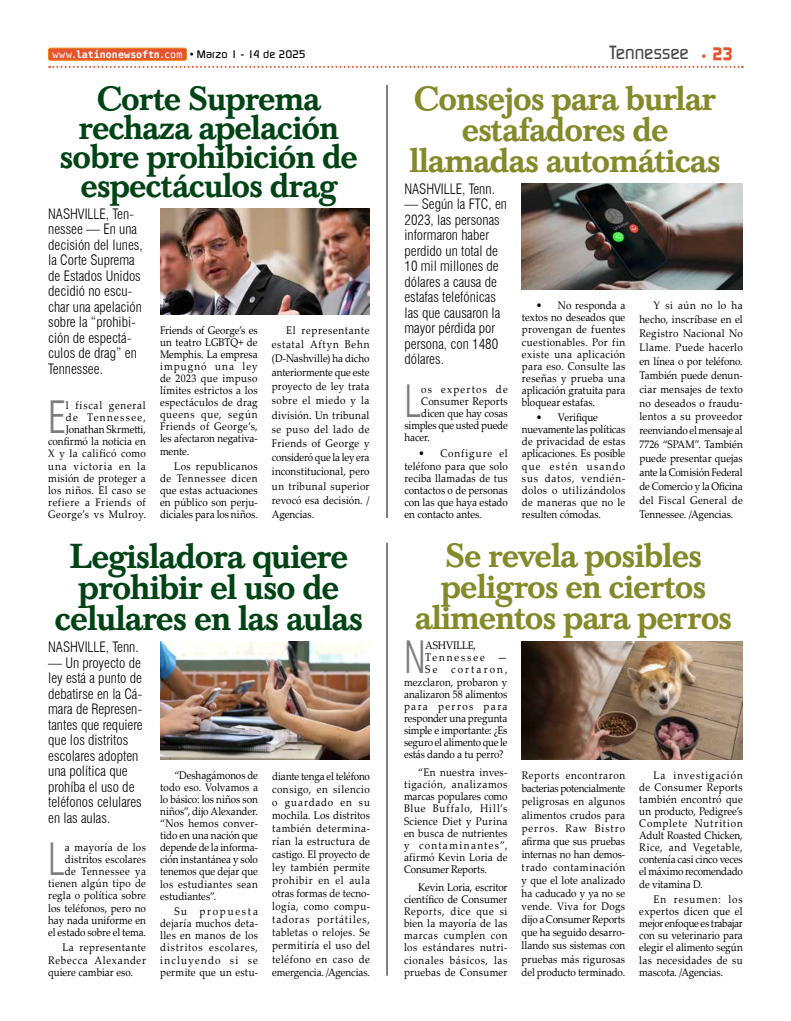
<style>
.page{position:relative;width:791px;height:1021px;background:#fff}
.page>*{position:absolute;margin:0;border:0;box-sizing:border-box;transform-origin:0 0}
.t1{font:300 condensed 43.5px "Swiss 721 BT";color:#7d7d7d;scale:.9 1}
.t2{font:500 36px/31px "Baskerville T";letter-spacing:-.03em;color:#004315;text-align:center}
.t3{font:500 35px/31px "Baskerville T";letter-spacing:-.03em;color:#848a2a;text-align:center}
.t4{font:500 35px/29px "Baskerville T";letter-spacing:-.03em;color:#004315;text-align:center}
.t5{font:500 19px "Continuum";letter-spacing:.005em;color:#464646;scale:.9 1}
.t6{font:300 condensed 14px/15.5px "Swiss 721 BT";color:#000}
.t7{font:11px/12.1px "Palatino Linotype";letter-spacing:.01em;color:#000;text-align:justify;scale:.9 1}
.t8{font:11px/12.1px "Palatino Linotype";letter-spacing:.04em;color:#000;text-align:right;scale:.9 1}
.t9{font:500 11px "Continuum";letter-spacing:.005em;color:#000}
.t10{font:11px/12.1px "Palatino Linotype";letter-spacing:.145em;color:#000;scale:.9 1}
.t11{font:11px "Palatino Linotype";letter-spacing:-.015em;color:#000;scale:.9 1}
.t12{font:11px "Palatino Linotype";letter-spacing:.125em;color:#000;scale:.9 1}
.s1{font-family:"Bitstream Vera Sans Mono";font-weight:400;font-size:10px;color:#fff}
.s2{font-family:"Bitstream Vera Sans Mono";font-weight:700;font-size:10px;color:#fff}
.s3{font-weight:700;font-size:11px;color:#e6542f}
.s4{font-weight:700;font-size:18px;color:#e6542f}
</style>
<div class="page">
<div style="left:48px;top:48px;width:139px;height:12px;background:#e6542f;border-radius:2px"></div>
<div style="left:48px;top:48px;width:139px;height:12px;border:1px solid #eb880e;border-radius:2px"></div>
<svg style="left:49px;top:66px;width:694px;height:2px"></svg>
<img style="left:160px;top:208px;width:209px;height:106px">
<img style="left:160px;top:641px;width:209px;height:118px">
<img style="left:522px;top:641px;width:221px;height:118px">
<img style="left:522px;top:183px;width:221px;height:106px">
<hr style="left:386px;top:85px;width:1px;height:433px;background:#000">
<hr style="left:386px;top:542px;width:1px;height:433px;background:#000">
<p class="t9" style="left:52px;top:47px;width:255px"><span class="s1">www.</span><span class="s2">latinonewsoftn</span><span class="s1">.com</span> • Marzo 1 - 14 de 2025</p>
<h3 class="t5" style="left:609px;top:40px;width:139px">Tennessee <span class="s3">•</span> <span class="s4">23</span></h3>
<h3 class="t4" style="left:60px;top:84px;width:300px">Corte Suprema rechaza apelación sobre prohibición de espectáculos drag</h3>
<p class="t6" style="left:48px;top:206px;width:96px">NASHVILLE, Ten&shy;nessee — En una decisión del lunes, la Corte Suprema de Estados Unidos decidió no escu&shy;char una apelación sobre la “prohibi&shy;ción de espectá&shy;culos de drag” en<br>Tennessee.</p>
<h1 class="t1" style="left:48px;top:391px;width:21px">E</h1>
<p class="t8" style="left:48px;top:399px;width:110px">l fiscal general<br>de Tennessee,<br>Jonathan Skrmetti, confirmó la noticia en<br>X y la calificó como una victoria en la misión de proteger a los niños. El caso se refiere a Friends of<br>George’s vs Mulroy.</p>
<p class="t7" style="left:160px;top:323px;width:110px">Friends of George’s es un teatro LGBTQ+ de Memphis. La empresa impugnó una ley de 2023 que impuso límites estrictos a los espectáculos de drag queens que, según Friends of George’s, les afectaron negativa&shy;mente.</p>
<p class="t7" style="left:160px;top:459px;width:110px;text-indent:14px">Los republicanos de Tennessee dicen que estas actuaciones en público son perju&shy;diciales para los niños.</p>
<p class="t7" style="left:272px;top:322px;width:110px;line-height:14.2px;text-indent:14px">El representante estatal Aftyn Behn (D-Nashville) ha dicho anteriormente que este proyecto de ley trata sobre el miedo y la división. Un tribunal se puso del lado de Friends of George y consideró que la ley era inconstitucional, pero un tribunal superior revocó esa decisión. / Agencias.</p>
<h2 class="t2" style="left:54px;top:541px;width:310px">Legisladora quiere prohibir el uso de celulares en las aulas</h2>
<p class="t6" style="left:48px;top:639px;width:92px">NASHVILLE, Tenn.</p>
<p class="t6" style="left:48px;top:654px;width:96px">— Un proyecto de ley está a punto de debatirse en la Cá&shy;mara de Represen&shy;tantes que requiere que los distritos escolares adopten una política que prohíba el uso de teléfonos celulares en las aulas.</p>
<h1 class="t1" style="left:48px;top:833px;width:20px">L</h1>
<p class="t7" style="left:48px;top:840px;width:110px;text-align:right">a mayoría de los distritos escolares<br>de Tennessee ya tienen algún tipo de regla o política sobre los teléfonos, pero no hay nada uniforme en el estado sobre el tema.</p>
<p class="t7" style="left:48px;top:941px;width:110px;text-indent:14px">La representante Rebecca Alexander quiere cambiar eso.</p>
<p class="t7" style="left:160px;top:768px;width:110px;text-indent:14px">“Deshagámonos de todo eso. Volvamos a lo básico: los niños son niños”, dijo Alexander. “Nos hemos conver&shy;tido en una nación que depende de la informa&shy;ción instantánea y solo tenemos que dejar que los estudiantes sean estudiantes”.</p>
<p class="t7" style="left:160px;top:904px;width:110px;text-indent:14px">Su propuesta dejaría muchos deta&shy;lles en manos de los distritos escolares, incluyendo si se permite que un estu-</p>
<p class="t7" style="left:272px;top:768px;width:110px;line-height:13.1px">diante tenga el teléfono consigo, en silencio o guardado en su mochila. Los distritos también determina&shy;rían la estructura de castigo. El proyecto de ley también permite prohibir en el aula otras formas de tecno&shy;logía, como compu&shy;tadoras portátiles, tabletas o relojes. Se permitiría el uso del teléfono en caso de emergencia. /Agencias.</p>
<h3 class="t3" style="left:409px;top:83px;width:313px">Consejos para burlar estafadores de llamadas automáticas</h3>
<p class="t6" style="left:404px;top:181px;width:92px">NASHVILLE, Tenn.</p>
<p class="t6" style="left:404px;top:196px;width:104px">— Según la FTC, en<br>2023, las personas informaron haber perdido un total de<br>10 mil millones de dólares a causa de estafas telefónicas las que causaron la mayor pérdida por persona, con 1480 dólares.</p>
<h1 class="t1" style="left:404px;top:375px;width:20px">L</h1>
<p class="t12" style="left:421px;top:381px;width:98px">os expertos de</p>
<p class="t7" style="left:421px;top:395px;width:98px">Consumer Reports</p>
<p class="t7" style="left:421px;top:407px;width:98px">dicen que hay cosas</p>
<p class="t11" style="left:404px;top:418px;width:116px">simples que usted puede</p>
<p class="t7" style="left:404px;top:431px;width:30px">hacer.</p>
<p class="t7" style="left:404px;top:447px;width:116px;text-indent:14px">• Configure el teléfono para que solo reciba llamadas de tus contactos o de personas con las que haya estado en contacto antes.</p>
<p class="t7" style="left:522px;top:299px;width:116px;text-indent:14px">• No responda a textos no deseados que provengan de fuentes cuestionables. Por fin existe una aplicación para eso. Consulte las reseñas y prueba una aplicación gratuita para bloquear estafas.</p>
<p class="t7" style="left:522px;top:411px;width:116px;text-align:left;text-indent:14px">• Verifique nuevamente las políticas de privacidad de estas aplicaciones. Es posible que estén usando sus datos, vendién&shy;dolos o utilizándolos de maneras que no le resulten cómodas.</p>
<p class="t7" style="left:639px;top:298px;width:116px;line-height:13.9px;text-indent:14px">Y si aún no lo ha hecho, inscríbase en el Registro Nacional No Llame. Puede hacerlo en línea o por teléfono.<br>También puede denun&shy;ciar mensajes de texto no deseados o fraudu&shy;lentos a su proveedor reenviando el mensaje al 7726 “SPAM”. También puede presentar quejas ante la Comisión Federal de Comercio y la Oficina del Fiscal General de Tennessee. /Agencias.</p>
<h3 class="t3" style="left:415px;top:540px;width:319px">Se revela posibles peligros en ciertos alimentos para perros</h3>
<h1 class="t1" style="left:404px;top:631px;width:26px">N</h1>
<p class="t10" style="left:425px;top:639px;width:93px">ASHVILLE,<br>Tennessee —<br>Se</p>
<p class="t7" style="left:404px;top:663px;width:116px;text-indent:47px">cortaron, mezclaron, probaron y analizaron 58 alimentos para perros para responder una pregunta simple e importante: ¿Es seguro el alimento que le estás dando a tu perro?</p>
<p class="t7" style="left:404px;top:765px;width:116px;text-indent:14px">“En nuestra inves&shy;tigación, analizamos marcas populares como Blue Buffalo, Hill’s Science Diet y Purina en busca de nutrientes y contaminantes”, afirmó Kevin Loria de Consumer Reports.</p>
<p class="t7" style="left:404px;top:880px;width:116px;text-indent:14px">Kevin Loria, escritor científico de Consumer Reports, dice que si bien la mayoría de las marcas cumplen con los estándares nutri&shy;cionales básicos, las pruebas de Consumer</p>
<p class="t7" style="left:522px;top:768px;width:116px;line-height:13.1px">Reports encontraron bacterias potencialmente peligrosas en algunos alimentos crudos para perros. Raw Bistro afirma que sus pruebas internas no han demos&shy;trado contaminación y que el lote analizado ha caducado y ya no se vende. Viva for Dogs dijo a Consumer Reports que ha seguido desarro&shy;llando sus sistemas con pruebas más rigurosas del producto terminado.</p>
<p class="t7" style="left:639px;top:768px;width:116px;text-indent:14px">La investigación de Consumer Reports también encontró que un producto, Pedigree’s Complete Nutrition Adult Roasted Chicken, Rice, and Vegetable, contenía casi cinco veces el máximo recomendado de vitamina D.</p>
<p class="t7" style="left:639px;top:892px;width:116px;text-indent:14px">En resumen: los expertos dicen que el mejor enfoque es trabajar con su veterinario para elegir el alimento según las necesidades de su mascota. /Agencias.</p>
</div>
